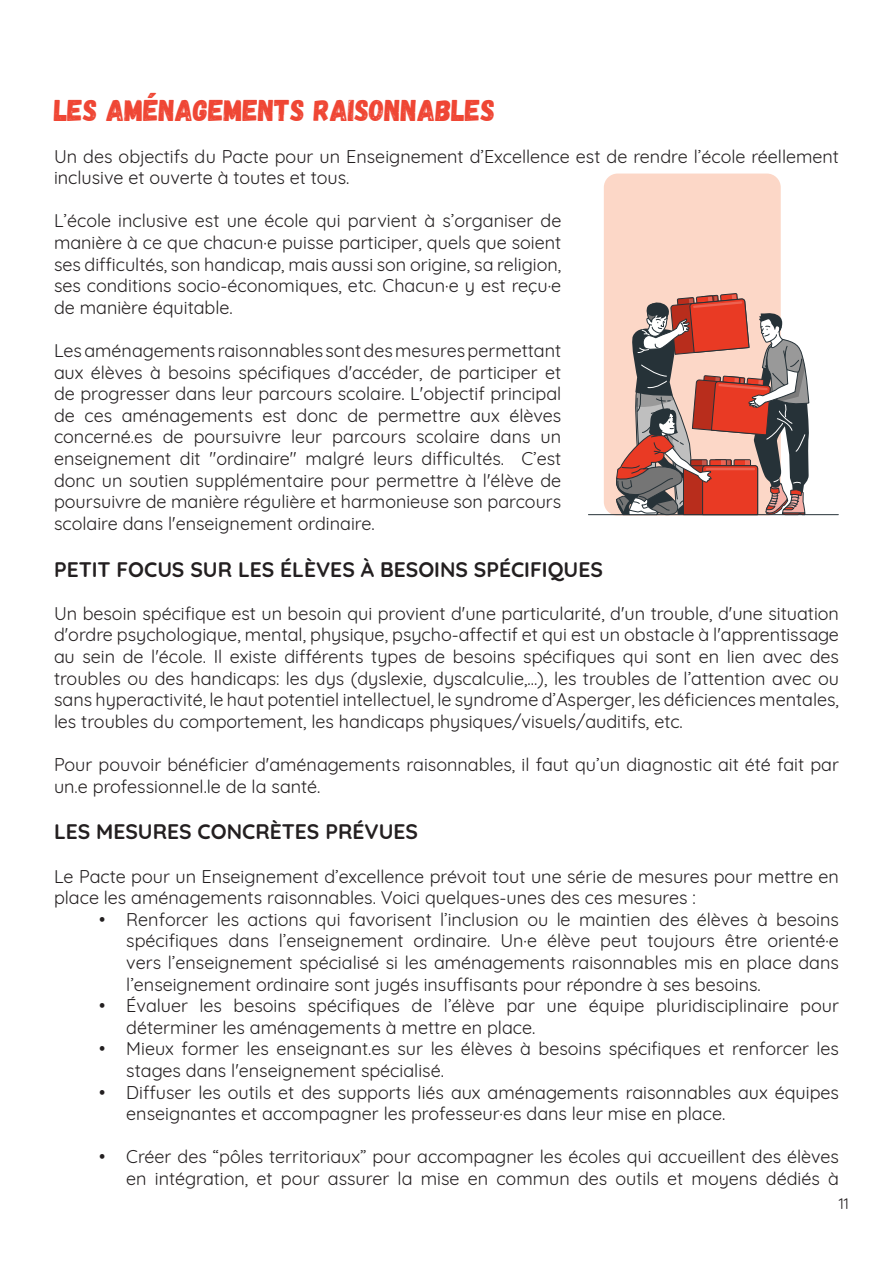
<style>
.page{position:relative;width:893px;height:1263px;background:#fff}
.page>*{position:absolute;margin:0;border:0;box-sizing:border-box;transform-origin:0 0}
.t1{font:30px "Gagalin";color:#ef4634}
.t2{font:700 21px "Quicksand";color:#231f20}
.t3{font:18px/21.6px "Quicksand";color:#231f20}
.t4{font:15px "Quicksand";color:#231f20}
</style>
<div class="page">
<div style="left:604px;top:174px;width:177px;height:342px;background:#fcd7c7;border-radius:14px"></div>
<hr style="left:588px;top:514px;width:250px;height:1px;background:#263238">
<svg style="left:608px;top:293px;width:202px;height:223px"></svg>
<p class="t1" style="left:54px;top:92px;width:443px">LES AMÉNAGEMENTS RAISONNABLES</p>
<p class="t3" style="left:54px;top:143px;width:786px">Un des objectifs du Pacte pour un Enseignement d’Excellence est de rendre l’école réellement inclusive et ouverte à toutes et tous.</p>
<p class="t3" style="left:54px;top:208px;width:509px;text-align:justify">L’école inclusive est une école qui parvient à s’organiser de manière à ce que chacun·e puisse participer, quels que soient ses difficultés, son handicap, mais aussi son origine, sa religion, ses conditions socio-économiques, etc. Chacun·e y est reçu·e de manière équitable.</p>
<p class="t3" style="left:54px;top:338px;width:509px;text-align:justify">Les aménagements raisonnables sont des mesures permettant aux élèves à besoins spécifiques d'accéder, de participer et de progresser dans leur parcours scolaire. L'objectif principal de ces aménagements est donc de permettre aux élèves concerné.es de poursuivre leur parcours scolaire dans un enseignement dit "ordinaire" malgré leurs difficultés. C’est donc un soutien supplémentaire pour permettre à l'élève de poursuivre de manière régulière et harmonieuse son parcours scolaire dans l'enseignement ordinaire.</p>
<p class="t2" style="left:54px;top:552px;width:550px">PETIT FOCUS SUR LES ÉLÈVES À BESOINS SPÉCIFIQUES</p>
<p class="t3" style="left:54px;top:601px;width:786px;text-align:justify">Un besoin spécifique est un besoin qui provient d'une particularité, d'un trouble, d'une situation d'ordre psychologique, mental, physique, psycho-affectif et qui est un obstacle à l'apprentissage au sein de l'école. Il existe différents types de besoins spécifiques qui sont en lien avec des troubles ou des handicaps: les dys (dyslexie, dyscalculie,...), les troubles de l’attention avec ou sans hyperactivité, le haut potentiel intellectuel, le syndrome d’Asperger, les déficiences mentales, les troubles du comportement, les handicaps physiques/visuels/auditifs, etc.</p>
<p class="t3" style="left:54px;top:752px;width:786px">Pour pouvoir bénéficier d'aménagements raisonnables, il faut qu’un diagnostic ait été fait par un.e professionnel.le de la santé.</p>
<p class="t2" style="left:54px;top:814px;width:366px">LES MESURES CONCRÈTES PRÉVUES</p>
<p class="t3" style="left:54px;top:863px;width:786px">Le Pacte pour un Enseignement d’excellence prévoit tout une série de mesures pour mettre en place les aménagements raisonnables. Voici quelques-unes des ces mesures :</p>
<p class="t3" style="left:126px;top:907px;width:714px;text-align:justify;text-indent:-27px">• Renforcer les actions qui favorisent l’inclusion ou le maintien des élèves à besoins spécifiques dans l’enseignement ordinaire. Un·e élève peut toujours être orienté·e vers l’enseignement spécialisé si les aménagements raisonnables mis en place dans l’enseignement ordinaire sont jugés insuffisants pour répondre à ses besoins.</p>
<p class="t3" style="left:126px;top:993px;width:714px;text-indent:-27px">• Évaluer les besoins spécifiques de l’élève par une équipe pluridisciplinaire pour déterminer les aménagements à mettre en place.</p>
<p class="t3" style="left:126px;top:1036px;width:714px;text-indent:-27px">• Mieux former les enseignant.es sur les élèves à besoins spécifiques et renforcer les stages dans l'enseignement spécialisé.</p>
<p class="t3" style="left:126px;top:1079px;width:714px;text-indent:-27px">• Diffuser les outils et des supports liés aux aménagements raisonnables aux équipes enseignantes et accompagner les professeur·es dans leur mise en place.</p>
<p class="t3" style="left:99px;top:1144px;width:741px;text-align:right">• Créer des “pôles territoriaux” pour accompagner les écoles qui accueillent des élèves en intégration, et pour assurer la mise en commun des outils et moyens dédiés à</p>
<p class="t4" style="left:839px;top:1192px;width:11px">11</p>
</div>
